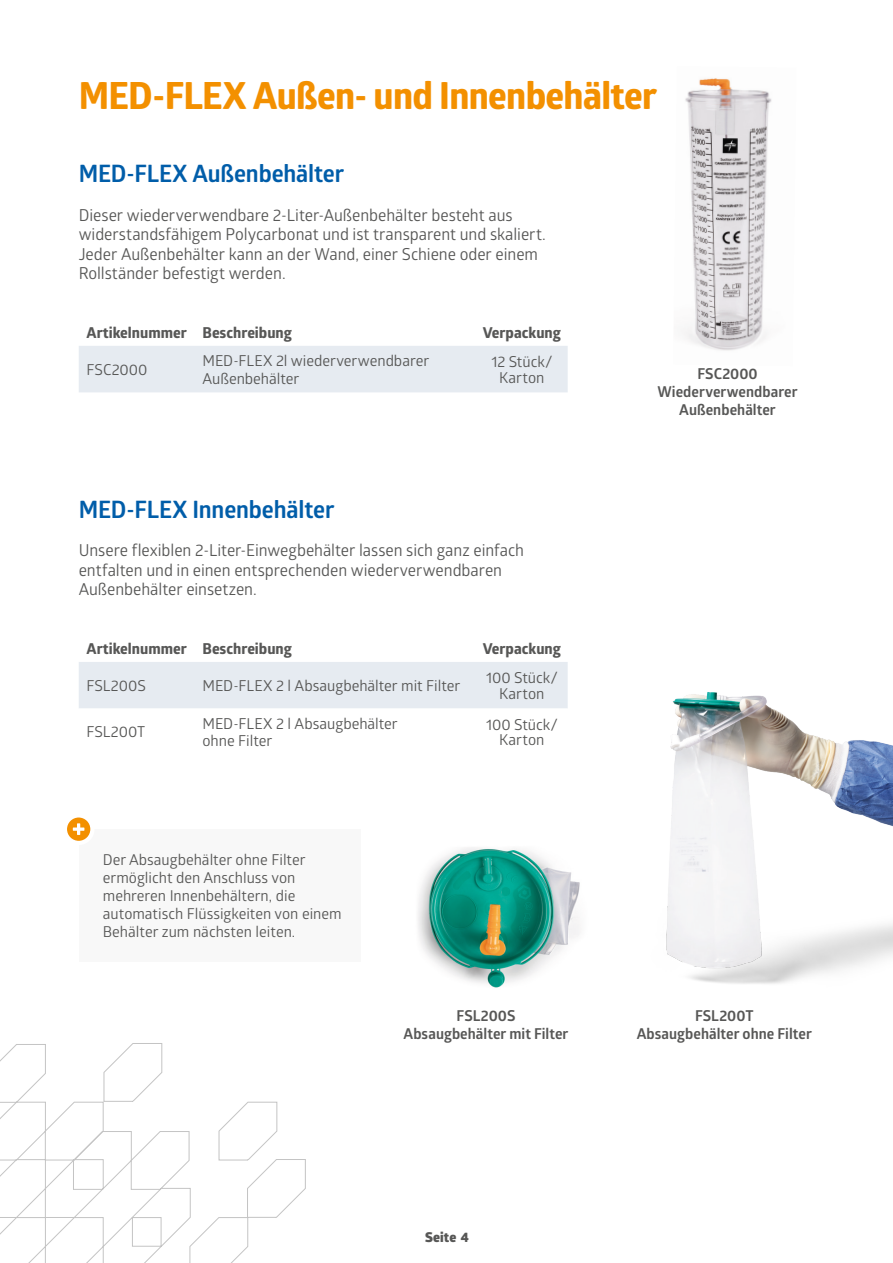
<style>
.page{position:relative;width:893px;height:1263px;background:#fff}
.page>*{position:absolute;margin:0;border:0;box-sizing:border-box;transform-origin:0 0}
.MEDLINE_-_Headline__L{font:700 37.5px "Globerx";letter-spacing:-.02em;color:#f39000}
.MEDLINE_-_Body_-_bullet{font:700 24px "Glober";letter-spacing:-.005em;color:#005da9}
.MEDLINE_-_Body_-_bullet-2{font:16.5px/19.5px "Glober";letter-spacing:-.005em;color:#575756}
.MEDLINE_-_Body{font:15px/18px "Glober";color:#575756}
.MEDLINE_-_Body_-_bullet-3{font:700 15px/18px "Glober";letter-spacing:.005em;color:#575756;text-align:center}
.Table_Heads{font:700 15px "Globerx";color:#575756}
.t1{font:800 13.5px "Glober";letter-spacing:.01em;color:#575756}
</style>
<div class="page">
<img style="left:666px;top:692px;width:227px;height:292px">
<div style="left:79px;top:346px;width:489px;height:46px;background:#e6ebf1"></div>
<div style="left:79px;top:662px;width:489px;height:46px;background:#e6ebf1"></div>
<img style="left:684px;top:78px;width:88px;height:273px">
<div style="left:79px;top:829px;width:282px;height:132px;background:#f8f8f8"></div>
<svg style="left:65px;top:815px;width:27px;height:28px"></svg>
<div style="left:63px;top:813px;width:32px;height:32px;border:4px solid #fff;border-radius:50%"></div>
<svg style="left:77px;top:823px;width:3px;height:12px"></svg>
<svg style="left:73px;top:827px;width:11px;height:4px"></svg>
<svg style="left:0;top:1043px;width:306px;height:220px"></svg>
<img style="left:418px;top:847px;width:162px;height:141px">
<p class="MEDLINE_-_Headline__L" style="left:79px;top:68px;width:580px">MED-FLEX Außen- und Innenbehälter</p>
<p class="MEDLINE_-_Body_-_bullet" style="left:79px;top:157px;width:267px">MED-FLEX Außenbehälter</p>
<p class="MEDLINE_-_Body_-_bullet-2" style="left:79px;top:204px;width:469px">Dieser wiederverwendbare 2-Liter-Außenbehälter besteht aus widerstandsfähigem Polycarbonat und ist transparent und skaliert.<br>Jeder Außenbehälter kann an der Wand, einer Schiene oder einem Rollständer befestigt werden.</p>
<p class="Table_Heads" style="left:87px;top:322px;width:102px">Artikelnummer</p>
<p class="Table_Heads" style="left:203px;top:322px;width:91px">Beschreibung</p>
<p class="Table_Heads" style="left:483px;top:322px;width:80px">Verpackung</p>
<p class="MEDLINE_-_Body" style="left:87px;top:360px;width:63px">FSC2000</p>
<p class="MEDLINE_-_Body" style="left:203px;top:351px;width:228px">MED-FLEX 2l wiederverwendbarer<br>Außenbehälter</p>
<p class="MEDLINE_-_Body" style="left:491px;top:353px;width:62px;line-height:15.8px;text-align:center">12 Stück/<br>Karton</p>
<p class="MEDLINE_-_Body_-_bullet" style="left:79px;top:492px;width:257px">MED-FLEX Innenbehälter</p>
<p class="MEDLINE_-_Body_-_bullet-2" style="left:79px;top:540px;width:447px">Unsere flexiblen 2-Liter-Einwegbehälter lassen sich ganz einfach entfalten und in einen entsprechenden wiederverwendbaren<br>Außenbehälter einsetzen.</p>
<p class="Table_Heads" style="left:87px;top:638px;width:102px">Artikelnummer</p>
<p class="Table_Heads" style="left:203px;top:638px;width:91px">Beschreibung</p>
<p class="Table_Heads" style="left:483px;top:638px;width:80px">Verpackung</p>
<p class="MEDLINE_-_Body" style="left:87px;top:676px;width:61px">FSL200S</p>
<p class="MEDLINE_-_Body" style="left:203px;top:676px;width:259px">MED-FLEX 2 l Absaugbehälter mit Filter</p>
<p class="MEDLINE_-_Body" style="left:486px;top:669px;width:73px;line-height:15.8px;text-align:center">100 Stück/<br>Karton</p>
<p class="MEDLINE_-_Body" style="left:87px;top:722px;width:60px">FSL200T</p>
<p class="MEDLINE_-_Body" style="left:203px;top:714px;width:197px">MED-FLEX 2 l Absaugbehälter ohne Filter</p>
<p class="MEDLINE_-_Body" style="left:486px;top:716px;width:73px;line-height:15.8px;text-align:center">100 Stück/<br>Karton</p>
<p class="MEDLINE_-_Body" style="left:103px;top:849px;width:240px">Der Absaugbehälter ohne Filter ermöglicht den Anschluss von mehreren Innenbehältern, die automatisch Flüssigkeiten von einem<br>Behälter zum nächsten leiten.</p>
<p class="MEDLINE_-_Body_-_bullet-3" style="left:403px;top:1006px;width:167px">FSL200S<br>Absaugbehälter mit Filter</p>
<p class="MEDLINE_-_Body_-_bullet-3" style="left:657px;top:364px;width:142px">FSC2000<br>Wiederverwendbarer<br>Außenbehälter</p>
<p class="MEDLINE_-_Body_-_bullet-3" style="left:637px;top:1006px;width:177px">FSL200T<br>Absaugbehälter ohne Filter</p>
<p class="t1" style="left:425px;top:1227px;width:45px">Seite 4</p>
</div>
